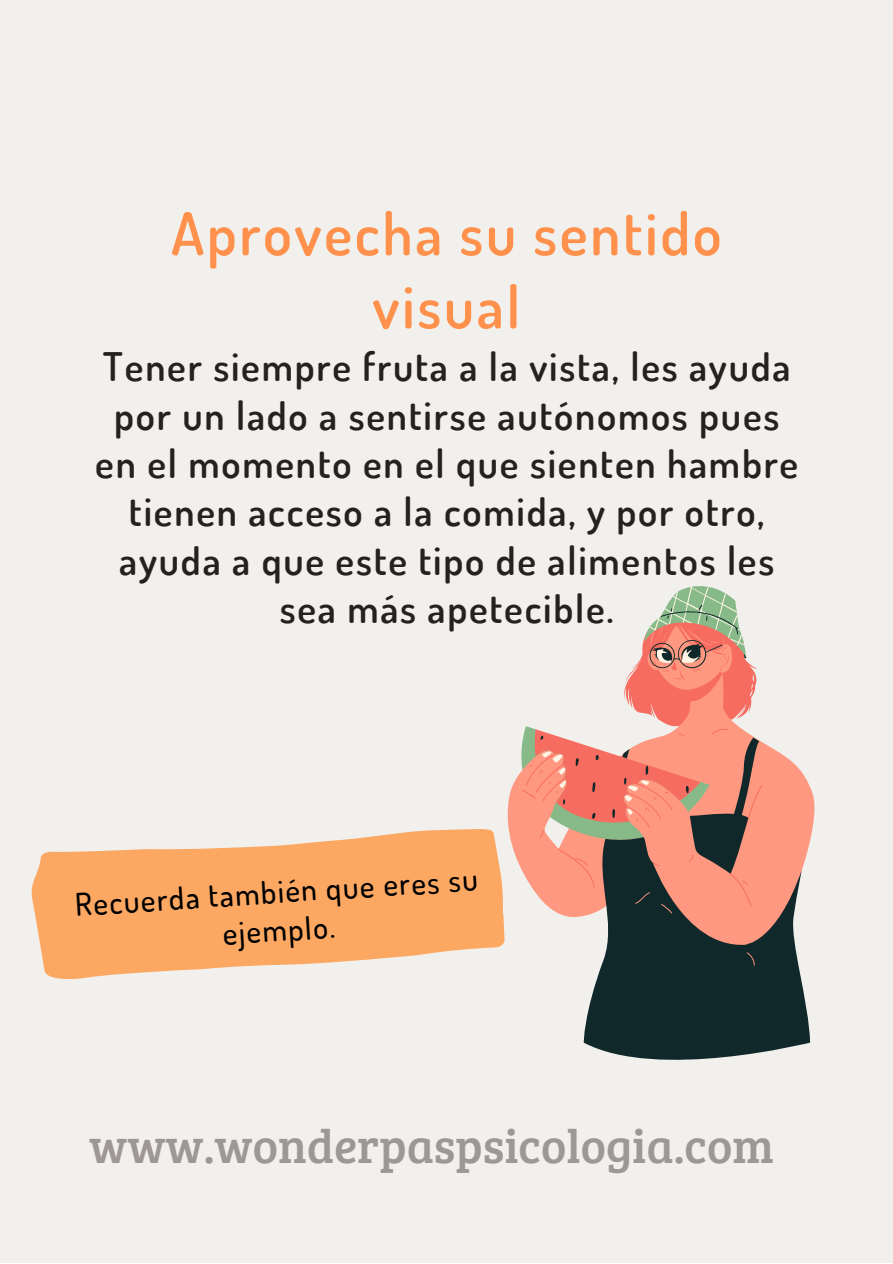
<style>
.page{position:relative;width:893px;height:1264px;background:#fff}
.page>*{position:absolute;margin:0;border:0;box-sizing:border-box;transform-origin:0 0}
.t1{font:600 58.8px/73.1px "Dosis";letter-spacing:.045em;color:#ff914d;text-align:center}
.t2{font:48px "Bree Serif";color:#9d9895}
.t3{font:600 39.3px/48.3px "Dosis";letter-spacing:.045em;color:#24211f;text-align:center}
.t4{font:500 31.2px/38.2px "Dosis";color:#000;text-align:center}
</style>
<div class="page">
<div style="left:0;top:0;width:892px;height:1262px;background:#f1f0ec"></div>
<svg style="left:507px;top:776px;width:308px;height:94px"></svg>
<svg style="left:518px;top:586px;width:191px;height:255px"></svg>
<svg style="left:522px;top:605px;width:18px;height:293px"></svg>
<svg style="left:542px;top:587px;width:194px;height:17px"></svg>
<svg style="left:540px;top:604px;width:270px;height:456px"></svg>
<svg style="left:31px;top:829px;width:473px;height:150px;fill:#fca863"></svg>
<h1 class="t1" style="left:171px;top:196px;width:552px">Aprovecha su sentido visual</h1>
<p class="t3" style="left:95px;top:342px;width:704px">Tener siempre fruta a la vista, les ayuda por un lado a sentirse autónomos pues en el momento en el que sienten hambre tienen acceso a la comida, y por otro, ayuda a que este tipo de alimentos les sea más apetecible.</p>
<p class="t4" style="left:74px;top:885px;width:405px;rotate:-4deg">Recuerda también que eres su ejemplo.</p>
<p class="t2" style="left:89px;top:1111px;width:686px">www.wonderpaspsicologia.com</p>
</div>
